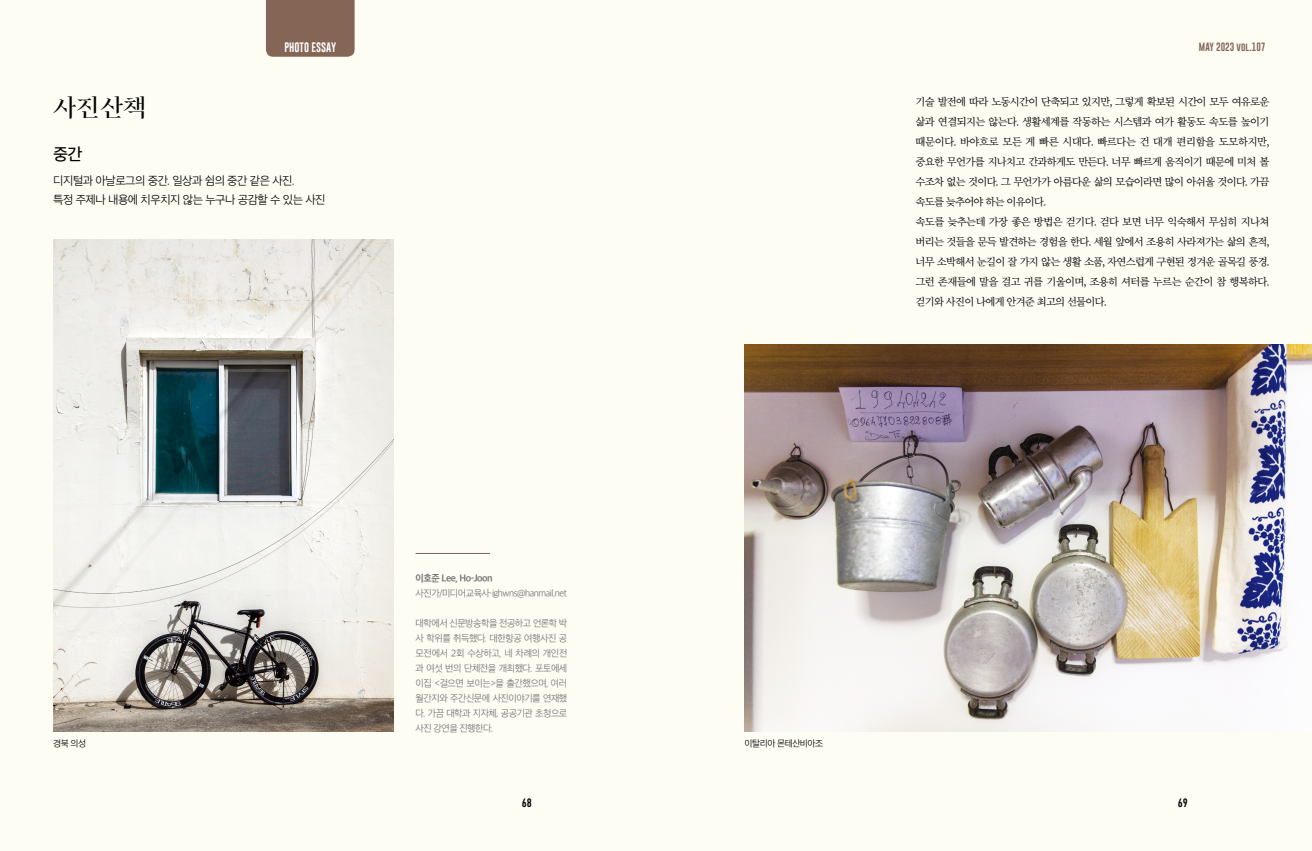
<style>
.page{position:relative;width:1312px;height:851px;background:#fff}
.page>*{position:absolute;margin:0;border:0;box-sizing:border-box;transform-origin:0 0}
.t1{font:24.38px "SD Seolya 02 Lt";color:#000}
.t2{font:16.25px "SD Gothic Neoa Uni e Md";color:#000}
.t3{font:500 condensed 12.5px "DIN Next LT Pro";color:#000}
.t4{font:11.25px/18.8px "SD Gothic Neoa Uni c Lt";letter-spacing:-.04em;color:#000}
.t5{font:10.62px/20px "SD Mj Neoa Uni c Rg";letter-spacing:-.07em;color:#000}
.t6{font:10px "Gobold";color:#fff}
.t7{font:9.38px/15px "SD Gothic Neoa Uni c Lt";letter-spacing:-.05em;color:#727171;text-align:justify}
.t8{font:9.38px "SD Gothic Neoa Uni g Bd";letter-spacing:-.05em;color:#727171}
.t9{font:8.75px "SD Gothic Neoa Uni c Lt";letter-spacing:-.05em;color:#000}
.t10{font:8.75px "Gobold";color:#846556}
</style>
<div class="page">
<div style="left:0;top:0;width:1311px;height:850px;background:#fdfdf4"></div>
<img style="left:53px;top:239px;width:340px;height:492px">
<div style="left:266px;top:0;width:88px;height:57px;background:#846556"></div>
<hr style="left:415px;top:553px;width:75px;height:1px;background:#846556">
<img style="left:744px;top:344px;width:567px;height:387px">
<p class="t6" style="left:284px;top:41px;width:53px">PHOTO ESSAY</p>
<p class="t10" style="left:1198px;top:42px;width:68px">MAY 2023 vol.107</p>
<h1 class="t1" style="left:53px;top:94px;width:95px">사진산책</h1>
<p class="t5" style="left:915px;top:93px;width:355px">기술 발전에 따라 노동시간이 단축되고 있지만, 그렇게 확보된 시간이 모두 여유로운 삶과 연결되지는 않는다. 생활세계를 작동하는 시스템과 여가 활동도 속도를 높이기 때문이다. 바야흐로 모든 게 빠른 시대다. 빠르다는 건 대개 편리함을 도모하지만, 중요한 무언가를 지나치고 간과하게도 만든다. 너무 빠르게 움직이기 때문에 미처 볼 수조차 없는 것이다. 그 무언가가 아름다운 삶의 모습이라면 많이 아쉬울 것이다. 가끔 속도를 늦추어야 하는 이유이다.<br>속도를 늦추는데 가장 좋은 방법은 걷기다. 걷다 보면 너무 익숙해서 무심히 지나쳐 버리는 것들을 문득 발견하는 경험을 한다. 세월 앞에서 조용히 사라져가는 삶의 흔적, 너무 소박해서 눈길이 잘 가지 않는 생활 소품, 자연스럽게 구현된 정겨운 골목길 풍경. 그런 존재들에 말을 걸고 귀를 기울이며, 조용히 셔터를 누르는 순간이 참 행복하다. 걷기와 사진이 나에게 안겨준 최고의 선물이다.</p>
<h2 class="t2" style="left:53px;top:146px;width:31px">중간</h2>
<p class="t4" style="left:53px;top:171px;width:274px">디지털과 아날로그의 중간. 일상과 쉼의 중간 같은 사진.<br>특정 주제나 내용에 치우치지 않는 누구나 공감할 수 있는 사진</p>
<p class="t9" style="left:53px;top:738px;width:34px">경북 의성</p>
<p class="t8" style="left:415px;top:573px;width:79px">이호준 Lee, Ho-Joon</p>
<p class="t7" style="left:415px;top:585px;width:153px">사진가/미디어교육사·ighwns@hanmail.net</p>
<p class="t7" style="left:415px;top:615px;width:153px">대학에서 신문방송학을 전공하고 언론학 박 사 학위를 취득했다. 대한항공 여행사진 공 모전에서 2회 수상하고, 네 차례의 개인전 과 여섯 번의 단체전을 개최했다. 포토에세 이집 &lt;걸으면 보이는&gt;을 출간했으며, 여러 월간지와 주간신문에 사진이야기를 연재했 다. 가끔 대학과 지자체, 공공기관 초청으로 사진 강연을 진행한다.</p>
<p class="t9" style="left:744px;top:738px;width:80px">이탈리아 몬테산비아조</p>
<p class="t3" style="left:522px;top:796px;width:11px">68</p>
<p class="t3" style="left:1177px;top:796px;width:11px">69</p>
</div>
